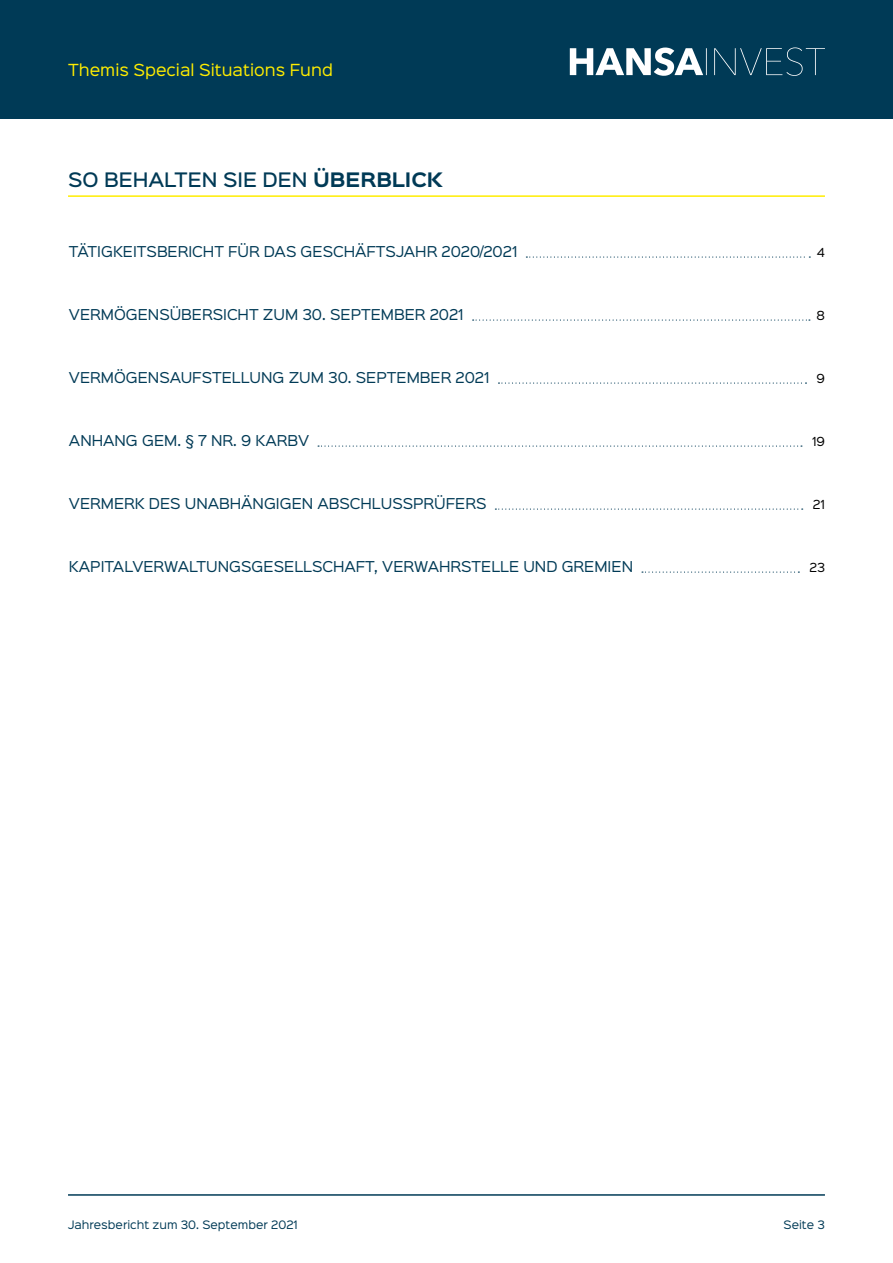
<style>
.page{position:relative;width:893px;height:1263px;background:#fff}
.page>*{position:absolute;margin:0;border:0;box-sizing:border-box;transform-origin:0 0}
.t1{font:500 18px "Sinkin Sans 500";color:#003a56}
.t2{font:15px "Sinkin Sans 400";color:#ffed00}
.t3{font:13.5px "Sinkin Sans 400";color:#003a56}
.t4{font:11.25px "Sinkin Sans 400";color:#000}
.t5{font:10.5px "Sinkin Sans 400";color:#003a56}
.s1{font-family:"Sinkin Sans 700";font-weight:700}
</style>
<div class="page">
<div style="left:0;top:0;width:893px;height:119px;background:#003a56"></div>
<svg style="left:570px;top:47px;width:255px;height:29px"></svg>
<hr style="left:68px;top:1194px;width:757px;height:2px;background:#003a56">
<svg style="left:526px;top:256px;width:284px;height:2px"></svg>
<svg style="left:473px;top:319px;width:337px;height:2px"></svg>
<svg style="left:498px;top:382px;width:308px;height:2px"></svg>
<svg style="left:318px;top:445px;width:484px;height:2px"></svg>
<svg style="left:495px;top:508px;width:308px;height:2px"></svg>
<svg style="left:642px;top:571px;width:157px;height:2px"></svg>
<hr style="left:68px;top:195px;width:757px;height:2px;background:#ffed00">
<p class="t2" style="left:68px;top:57px;width:266px">Themis Special Situations Fund</p>
<h1 class="t1" style="left:68px;top:164px;width:376px">SO BEHALTEN SIE DEN <span class="s1">ÜBERBLICK</span></h1>
<p class="t3" style="left:69px;top:240px;width:450px">TÄTIGKEITSBERICHT FÜR DAS GESCHÄFTSJAHR 2020/2021</p>
<p class="t4" style="left:817px;top:243px;width:10px">4</p>
<p class="t3" style="left:69px;top:303px;width:304px">VERMÖGENSÜBERSICHT ZUM 30. September</p>
<p class="t3" style="left:430px;top:303px;width:35px">2021</p>
<p class="t4" style="left:816px;top:306px;width:10px">8</p>
<p class="t3" style="left:69px;top:366px;width:330px">VERMÖGENSAUFSTELLUNG ZUM 30. Se ptember</p>
<p class="t3" style="left:456px;top:366px;width:35px">2021</p>
<p class="t4" style="left:816px;top:369px;width:10px">9</p>
<p class="t3" style="left:69px;top:429px;width:242px">ANHANG GEM. § 7 NR. 9 KARBV</p>
<p class="t4" style="left:812px;top:432px;width:14px">19</p>
<p class="t3" style="left:69px;top:492px;width:419px">VERMERK DES UNABHÄNGIGEN ABSCHLUSSPRÜFERS</p>
<p class="t4" style="left:813px;top:495px;width:14px">21</p>
<p class="t3" style="left:69px;top:555px;width:566px">KAPITALVERWALTUNGSGESELLSCHAFT, VERWAHRSTELLE UND GREMIEN</p>
<p class="t4" style="left:809px;top:558px;width:17px">23</p>
<p class="t5" style="left:68px;top:1216px;width:231px">Jahresbericht zum 30. September 2021</p>
<p class="t5" style="left:784px;top:1216px;width:43px">Seite 3</p>
</div>
